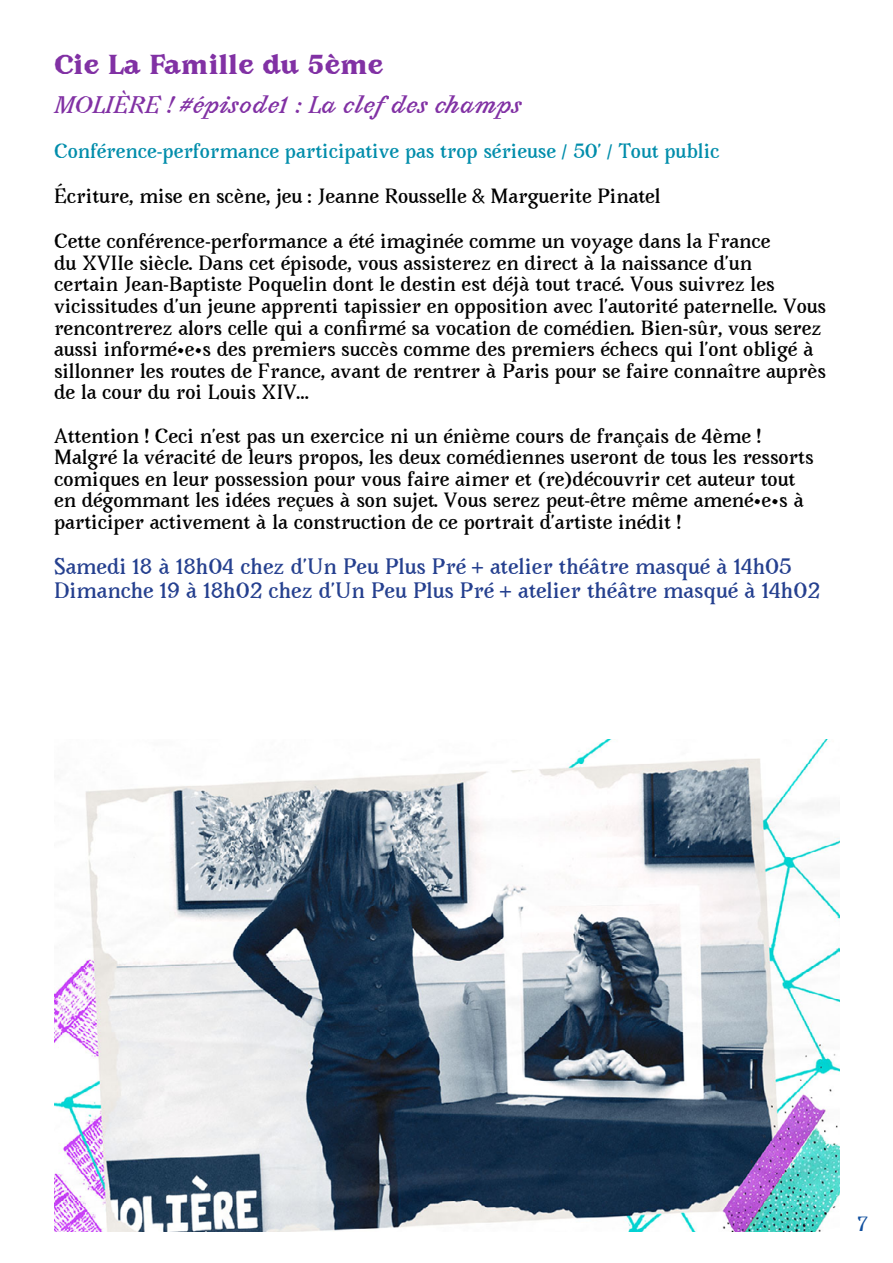
<style>
.page{position:relative;width:893px;height:1263px;background:#fff}
.page>*{position:absolute;margin:0;border:0;box-sizing:border-box;transform-origin:0 0}
.t1{font:900 24px "Avara";color:#8131a4}
.t2{font:italic 700 21px "Avara";color:#8131a4}
.t3{font:700 19.5px/24px "Avara";color:#25408f}
.t4{font:700 18px/21.6px "Avara";color:#000}
.t5{font:700 18px "Avara";color:#008dab}
.t6{font:700 18px "Avara";color:#11509f}
</style>
<div class="page">
<img style="left:54px;top:740px;width:786px;height:492px">
<h1 class="t1" style="left:54px;top:47px;width:331px">Cie La Famille du 5ème</h1>
<p class="t2" style="left:54px;top:90px;width:469px">MOLIÈRE ! #épisode1 : La clef des champs</p>
<p class="t5" style="left:54px;top:138px;width:667px">Conférence-performance participative pas trop sérieuse / 50’ / Tout public</p>
<p class="t4" style="left:54px;top:186px;width:608px">Écriture, mise en scène, jeu : Jeanne Rousselle &amp; Marguerite Pinatel</p>
<p class="t4" style="left:54px;top:231px;width:774px">Cette conférence-performance a été imaginée comme un voyage dans la France<br>du XVIIe siècle. Dans cet épisode, vous assisterez en direct à la naissance d’un<br>certain Jean-Baptiste Poquelin dont le destin est déjà tout tracé. Vous suivrez les vicissitudes d’un jeune apprenti tapissier en opposition avec l’autorité paternelle. Vous rencontrerez alors celle qui a confirmé sa vocation de comédien. Bien-sûr, vous serez aussi informé·e·s des premiers succès comme des premiers échecs qui l’ont obligé à sillonner les routes de France, avant de rentrer à Paris pour se faire connaître auprès de la cour du roi Louis XIV…</p>
<p class="t4" style="left:54px;top:425px;width:761px">Attention ! Ceci n’est pas un exercice ni un énième cours de français de 4è me !<br>Malgré la véracité de leurs propos, les deux comédiennes useront de tous les ressorts comiques en leur possession pour vous faire aimer et (re)découvrir cet auteur tout en dégommant les idées reçues à son sujet. Vous serez peut-être même amené·e·s à participer activement à la construction de ce portrait d’artiste inédit !</p>
<p class="t3" style="left:54px;top:555px;width:767px">Samedi 18 à 18h04 chez d’Un Peu Plus Pré + atelier théâtre masqué à 14h05<br>Dimanche 19 à 18h02 chez d’Un Peu Plus Pré + atelier théâtre masqué à 14h02</p>
<p class="t6" style="left:857px;top:1211px;width:12px">7</p>
</div>
